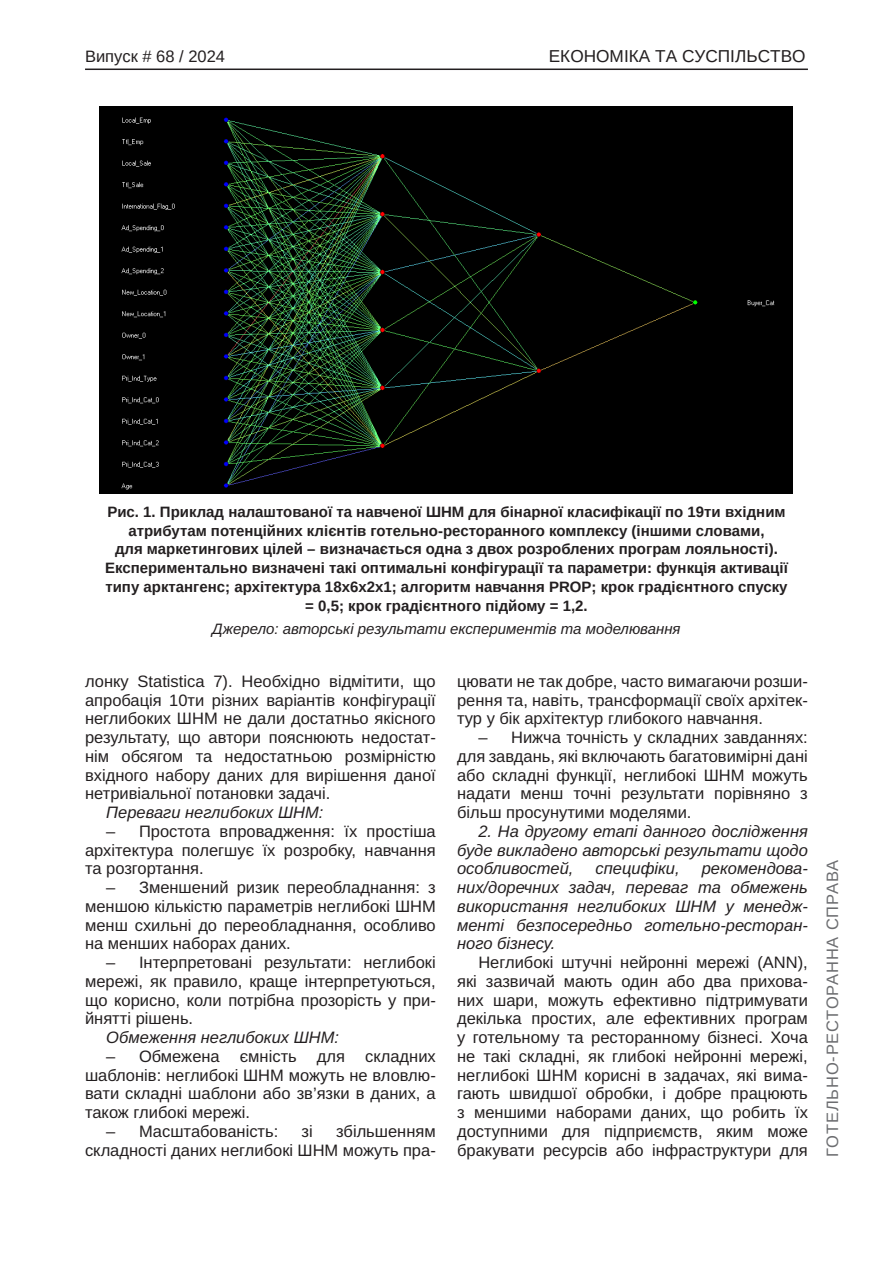
<style>
.page{position:relative;width:893px;height:1263px;background:#fff}
.page>*{position:absolute;margin:0;border:0;box-sizing:border-box;transform-origin:0 0}
.t1{font:17.25px "Arimo";color:#231f20}
.Текст_основной_G{font:16.5px/18.8px "Arimo";color:#231f20;text-align:justify}
.Текст_основной_G-2{font:italic 16.5px/18.8px "Arimo";color:#231f20;text-align:justify}
.t2{font:16.5px "Arimo";letter-spacing:.05em;color:#6c6d70}
.t3{font:16.5px "Arimo";color:#231f20}
.Рисунок_N{font:700 15px/18.8px "Arimo";color:#231f20;text-align:center}
.Джерело{font:italic 15px "Arimo";color:#231f20}
</style>
<div class="page">
<hr style="left:85px;top:69px;width:723px;height:1px;background:#231f20">
<img style="left:100px;top:106px;width:693px;height:387px">
<p class="t3" style="left:85px;top:47px;width:142px">Випуск # 68 / 2024</p>
<p class="t1" style="left:549px;top:47px;width:258px">ЕКОНОМІКА ТА СУСПІЛЬСТВО</p>
<p class="Рисунок_N" style="left:105px;top:503px;width:684px">Рис. 1. Приклад налаштованої та навченої ШНМ для бінарної класифікації по 19ти вхідним атрибутам потенційних клієнтів готельно-ресторанного комплексу (іншими словами,<br>для маркетингових цілей – визначається одна з двох розроблених програм лояльності).<br>Експериментально визначені такі оптимальні конфігурації та параметри: функція активації типу арктангенс; архітектура 18х6х2х1; алгоритм навчання PROP; крок градієнтного спуску = 0,5; крок градієнтного підйому = 1,2.</p>
<p class="Джерело" style="left:212px;top:618px;width:470px">Джерело: авторські результати експериментів та моделювання</p>
<p class="Текст_основной_G" style="left:85px;top:672px;width:352px">лонку Statistica 7). Необхідно відмітити, що апробація 10ти різних варіантів конфігурації неглибоких ШНМ не дали достатньо якісного результату, що автори пояснюють недостат&shy;нім обсягом та недостатньою розмірністю вхідного набору даних для вирішення даної нетривіальної потановки задачі.</p>
<p class="Текст_основной_G-2" style="left:106px;top:803px;width:219px">Переваги неглибоких ШНМ:</p>
<p class="Текст_основной_G" style="left:85px;top:822px;width:352px;text-indent:21px">– Простота впровадження: їх простіша архітектура полегшує їх розробку, навчання та розгортання.</p>
<p class="Текст_основной_G" style="left:85px;top:878px;width:352px;text-indent:21px">– Зменшений ризик переобладнання: з меншою кількістю параметрів неглибокі ШНМ менш схильні до переобладнання, особливо на менших наборах даних.</p>
<p class="Текст_основной_G" style="left:85px;top:953px;width:352px;text-indent:21px">– Інтерпретовані результати: неглибокі мережі, як правило, краще інтерпретуються, що корисно, коли потрібна прозорість у при&shy;йнятті рішень.</p>
<p class="Текст_основной_G-2" style="left:106px;top:1028px;width:234px">Обмеження неглибоких ШНМ:</p>
<p class="Текст_основной_G" style="left:85px;top:1047px;width:352px;text-indent:21px">– Обмежена ємність для складних шаблонів: неглибокі ШНМ можуть не вловлю&shy;вати складні шаблони або зв’язки в даних, а також глибокі мережі.</p>
<p class="Текст_основной_G" style="left:106px;top:1122px;width:174px">– Масштабованість:</p>
<p class="Текст_основной_G" style="left:302px;top:1122px;width:13px">зі</p>
<p class="Текст_основной_G" style="left:85px;top:1122px;width:352px;text-align:right">збільшенням<br>складності даних неглибокі ШНМ можуть пра-</p>
<p class="Текст_основной_G" style="left:457px;top:672px;width:352px">цювати не так добре, часто вимагаючи розши&shy;рення та, навіть, трансформації своїх архітек&shy;тур у бік архітектур глибокого навчання.</p>
<p class="Текст_основной_G" style="left:457px;top:728px;width:352px;text-indent:21px">– Нижча точність у складних завданнях: для завдань, які включають багатовимірні дані або складні функції, неглибокі ШНМ можуть надати менш точні результати порівняно з більш просунутими моделями.</p>
<p class="Текст_основной_G-2" style="left:457px;top:822px;width:352px;text-indent:21px">2. На другому етапі данного дослідження буде викладено авторські результати щодо особливостей,</p>
<p class="Текст_основной_G-2" style="left:457px;top:859px;width:352px;text-indent:245px">рекомендова&shy;них/доречних задач, переваг та обмежень використання неглибоких ШНМ у менедж&shy;менті безпосередньо готельно-ресторан&shy;ного бізнесу.</p>
<p class="Текст_основной_G" style="left:457px;top:953px;width:352px;text-indent:21px">Неглибокі штучні нейронні мережі (ANN), які зазвичай мають один або два прихова&shy;них шари, можуть ефективно підтримувати декілька простих, але ефективних програм у готельному та ресторанному бізнесі. Хоча не такі складні, як глибокі нейронні мережі, неглибокі ШНМ корисні в задачах, які вима&shy;гають швидшої обробки, і добре працюють з меншими наборами даних, що робить їх доступними для підприємств, яким може бракувати ресурсів або інфраструктури для</p>
<p class="Текст_основной_G-2" style="left:596px;top:859px;width:86px">специфіки,</p>
<p class="t2" style="left:823px;top:1157px;width:298px;rotate:-90deg">ГОТЕЛЬНО-РЕСТОРАННА СПРАВА</p>
</div>
